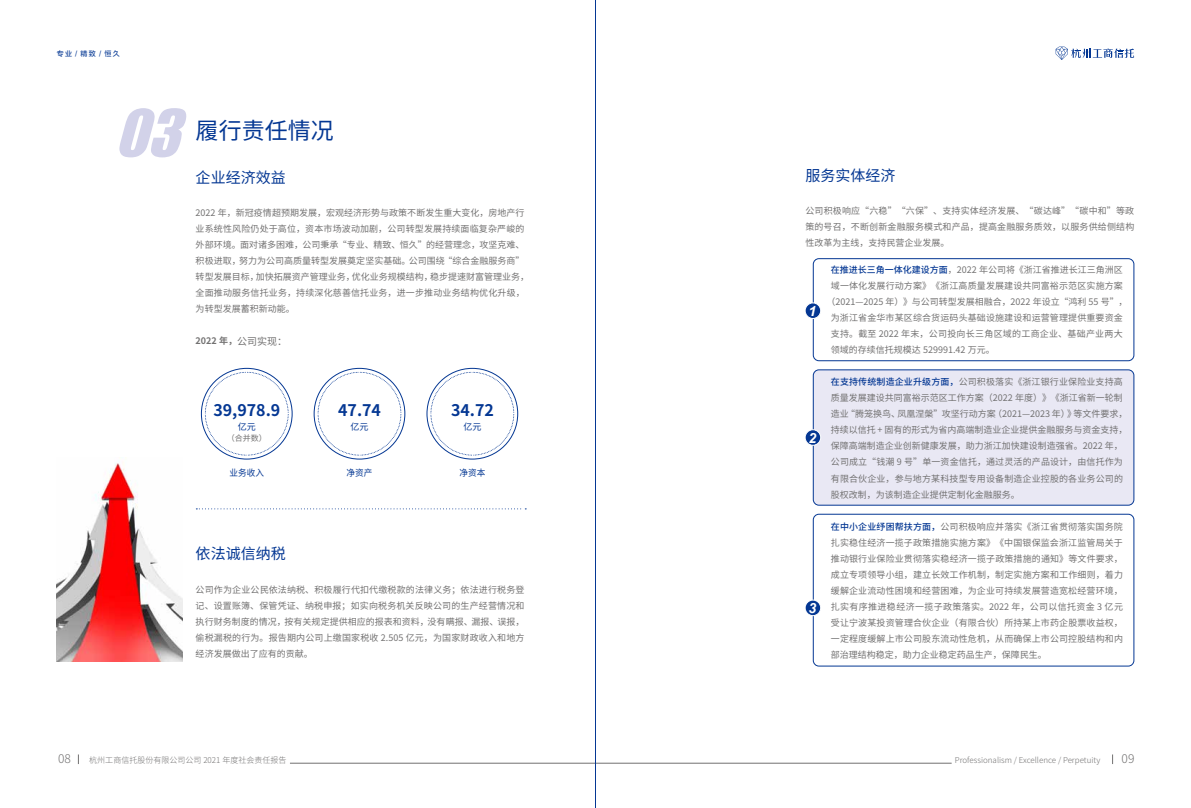
<style>
.page{position:relative;width:1191px;height:808px;background:#fff}
.page>*{position:absolute;margin:0;border:0;box-sizing:border-box;transform-origin:0 0}
.t1{font:italic 60px "Impact";color:#d2d2e9}
.t2{font:23px "Source Han Sans CN";color:#043793}
.t3{font:700 16px "Source Han Sans CN";color:#043793}
.t4{font:15px "Source Han Sans CN";color:#043793}
.t5{font:italic 700 14px "Arial";color:#fff}
.t6{font:300 12px "Source Han Sans CN";color:#727171}
.t7{font:9px/16px "Source Han Sans CN";color:#727171;text-align:justify}
.t8{font:9px "Source Han Sans CN";letter-spacing:.03em;color:#727171}
.t9{font:700 9px "Source Han Sans CN";color:#727171}
.t10{font:9px "Source Han Sans CN";color:#043793;scale:.96 1}
.t11{font:9px "Source Han Sans CN";color:#043793}
.t12{font:300 8px "Source Han Sans CN";color:#727171}
.t13{font:8px "Source Han Sans CN";color:#727171}
.t14{font:7px "FZLTZHUNHK GBK1 0";color:#043793}
.s1{font-weight:400;font-size:10px}
.s2{font-weight:500;color:#043793}
</style>
<div class="page">
<hr style="left:290px;top:763px;width:661px;height:1px;background:#727171">
<svg style="left:1055px;top:47px;width:79px;height:13px"></svg>
<hr style="left:595px;top:0;width:1px;height:808px;background:#043793">
<div style="left:813px;top:370px;width:320px;height:135px;background:#e9e8f4;border-radius:6px"></div>
<div style="left:813px;top:369px;width:321px;height:136px;border:1px solid #043793;border-radius:6px"></div>
<div style="left:813px;top:258px;width:321px;height:103px;border:1px solid #043793;border-radius:6px"></div>
<div style="left:813px;top:514px;width:321px;height:152px;border:1px solid #043793;border-radius:6px"></div>
<div style="left:805px;top:303px;width:15px;height:15px;background:#043793;border-radius:50%"></div>
<div style="left:804px;top:302px;width:17px;height:17px;border:1px solid #fff;border-radius:50%"></div>
<div style="left:805px;top:600px;width:15px;height:16px;background:#043793;border-radius:50%"></div>
<div style="left:804px;top:599px;width:17px;height:17px;border:1px solid #fff;border-radius:50%"></div>
<div style="left:805px;top:430px;width:15px;height:15px;background:#043793;border-radius:50%"></div>
<div style="left:804px;top:429px;width:17px;height:17px;border:1px solid #fff;border-radius:50%"></div>
<svg style="left:204px;top:371px;width:85px;height:85px"></svg>
<svg style="left:317px;top:371px;width:85px;height:85px"></svg>
<svg style="left:430px;top:371px;width:84px;height:85px"></svg>
<svg style="left:196px;top:508px;width:330px;height:1px"></svg>
<img style="left:57px;top:457px;width:126px;height:204px">
<p class="t14" style="left:57px;top:50px;width:65px">专业/精致/恒久</p>
<h1 class="t1" style="left:115px;top:86px;width:90px">03</h1>
<h2 class="t2" style="left:196px;top:118px;width:140px">履行责任情况</h2>
<h3 class="t4" style="left:196px;top:169px;width:92px">企业经济效益</h3>
<p class="t7" style="left:196px;top:205px;width:335px;text-align:left">2022 年，新冠疫情超预期发展，宏观经济形势与政策不断发生重大变化，房地产行业系统性风险仍处于高位，资本市场波动加剧，公司转型发展持续面临复杂严峻的外部环境。面对诸多困难，公司秉承“专业、精致、恒久”的经营理念，攻坚克难、积极进取，努力为公司高质量转型发展奠定坚实基础。公司围绕“综合金融服务商”转型发展目标，加快拓展资产管理业务，优化业务规模结构，稳步提速财富管理业务，全面推动服务信托业务，持续深化慈善信托业务，进一步推动业务结构优化升级，为转型发展蓄积新动能。</p>
<p class="t9" style="left:196px;top:336px;width:93px">2022 年，<span class="s1">公司实现：</span></p>
<h3 class="t3" style="left:213px;top:401px;width:68px">39,978.9</h3>
<p class="t11" style="left:238px;top:422px;width:19px">亿元</p>
<p class="t13" style="left:227px;top:434px;width:42px">（合并数）</p>
<p class="t10" style="left:229px;top:467px;width:37px">业务收入</p>
<h3 class="t3" style="left:338px;top:401px;width:44px">47.74</h3>
<p class="t11" style="left:350px;top:422px;width:19px">亿元</p>
<p class="t10" style="left:346px;top:467px;width:29px">净资产</p>
<h3 class="t3" style="left:451px;top:401px;width:44px">34.72</h3>
<p class="t11" style="left:463px;top:422px;width:19px">亿元</p>
<p class="t10" style="left:459px;top:467px;width:29px">净资本</p>
<h3 class="t4" style="left:196px;top:545px;width:92px">依法诚信纳税</h3>
<p class="t7" style="left:196px;top:582px;width:330px">公司作为企业公民依法纳税、积极履行代扣代缴税款的法律义务；依法进行税务登记、设置账簿、保管凭证、纳税申报；如实向税务机关反映公司的生产经营情况和执行财务制度的情况，按有关规定提供相应的报表和资料，没有瞒报、漏报、误报，偷税漏税的行为。报告期内公司上缴国家税收 2.505 亿元，为国家财政收入和地方经济发展做出了应有的贡献。</p>
<h3 class="t4" style="left:805px;top:167px;width:91px">服务实体经济</h3>
<p class="t7" style="left:805px;top:203px;width:330px">公司积极响应“六稳”“六保”、支持实体经济发展、“碳达峰”“碳中和”等政策的号召，不断创新金融服务模式和产品，提高金融服务质效，以服务供给侧结构性改革为主线，支持民营企业发展。</p>
<p class="t7" style="left:831px;top:262px;width:293px"><span class="s2">在推进长三角一体化建设方面</span>，2022 年公司将《浙江省推进长江三角洲区</p>
<p class="t7" style="left:831px;top:278px;width:293px">域一体化发展行动方案》《浙江高质量发展建设共同富裕示范区实施方案</p>
<p class="t7" style="left:826px;top:294px;width:302px">（2021—2025 年）》与公司转型发展相融合，2022 年设立“鸿利 55 号”，</p>
<p class="t7" style="left:831px;top:310px;width:293px">为浙江省金华市某区综合货运码头基础设施建设和运营管理提供重要资金</p>
<p class="t8" style="left:831px;top:329px;width:293px">支持。截至 2022 年末，公司投向长三角区域的工商企业、基础产业两大</p>
<p class="t7" style="left:831px;top:342px;width:165px">领域的存续信托规模达 529991.42 万元。</p>
<p class="t7" style="left:831px;top:374px;width:298px;text-align:left"><span class="s2">在支持传统制造企业升级方面，</span>公司积极落实《浙江银行业保险业支持高质量发展建设共同富裕示范区工作方案（2022 年度）》《浙江省新一轮制造业“腾笼换鸟、凤凰涅槃”攻坚行动方案（2021—2023 年）》等文件要求，持续以信托 + 固有的形式为省内高端制造业企业提供金融服务与资金支持，保障高端制造企业创新健康发展，助力浙江加快建设制造强省。2022 年，公司成立“钱潮 9 号”单一资金信托，通过灵活的产品设计，由信托作为有限合伙企业，参与地方某科技型专用设备制造企业控股的各业务公司的股权改制，为该制造企业提供定制化金融服务。</p>
<p class="t7" style="left:831px;top:518px;width:294px"><span class="s2">在中小企业纾困帮扶方面，</span>公司积极响应并落实《浙江省贯彻落实国务院扎实稳住经济一揽子政策措施实施方案》《中国银保监会浙江监管局关于推动银行业保险业贯彻落实稳经济一揽子政策措施的通知》等文件要求，成立专项领导小组，建立长效工作机制，制定实施方案和工作细则，着力缓解企业流动性困境和经营困难，为企业可持续发展营造宽松经营环境，扎实有序推进稳经济一揽子政策落实。2022 年，公司以信托资金 3 亿元受让宁波某投资管理合伙企业（有限合伙）所持某上市药企股票收益权，一定程度缓解上市公司股东流动性危机，从而确保上市公司控股结构和内部治理结构稳定，助力企业稳定药品生产，保障民生。</p>
<h3 class="t5" style="left:808px;top:301px;width:9px">1</h3>
<h3 class="t5" style="left:808px;top:428px;width:9px">2</h3>
<h3 class="t5" style="left:808px;top:599px;width:9px">3</h3>
<h3 class="t6" style="left:58px;top:752px;width:14px">08</h3>
<h3 class="t6" style="left:1121px;top:752px;width:14px">09</h3>
<p class="t12" style="left:89px;top:755px;width:199px">杭州工商信托股份有限公司公司 2021 年度社会责任报告</p>
<p class="t12" style="left:954px;top:755px;width:147px">Professionalism / Excellence / Perpetuity</p>
</div>
